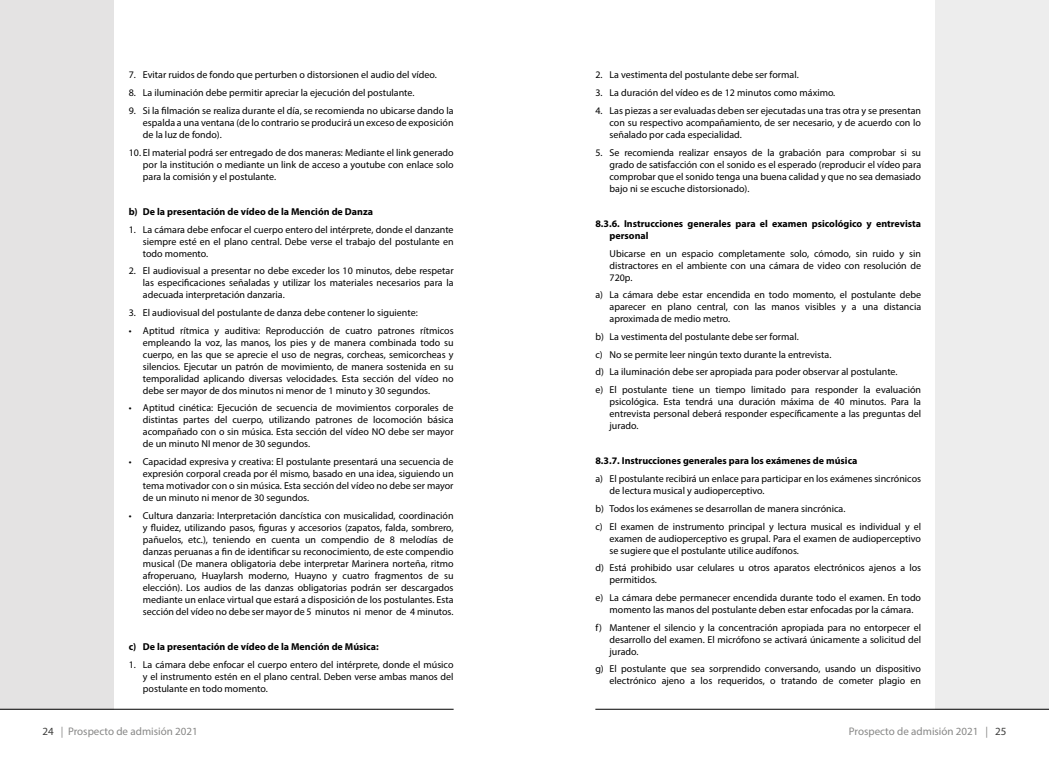
<style>
.page{position:relative;width:1049px;height:766px;background:#fff}
.page>*{position:absolute;margin:0;border:0;box-sizing:border-box;transform-origin:0 0}
.t1{font:11px "Myriad Pro";color:#878786}
.t2{font:10px/12px "Myriad Pro";color:#000;text-align:justify}
.t3{font:700 10px/12px "Myriad Pro";color:#000}
.s1{color:#3c3c3b}
</style>
<div class="page">
<div style="left:0;top:0;width:113px;height:709px;background:#e4e3e3"></div>
<div style="left:935px;top:0;width:114px;height:709px;background:#ededed"></div>
<hr style="left:0;top:708px;width:454px;height:1px;background:#000">
<hr style="left:595px;top:708px;width:454px;height:1px;background:#000">
<p class="t2" style="left:129px;top:69px;width:310px">7. Evitar ruidos de fondo que perturben o distorsionen el audio del vídeo.</p>
<p class="t2" style="left:129px;top:87px;width:287px">8. La iluminación debe permitir apreciar la ejecución del postulante.</p>
<p class="t2" style="left:143px;top:105px;width:312px;text-indent:-14px">9. Si la filmación se realiza durante el día, se recomienda no ubicarse dando la espalda a una ventana (de lo contrario se producirá un exceso de exposición de la luz de fondo).</p>
<p class="t2" style="left:143px;top:146px;width:312px;text-indent:-14px">10. El material podrá ser entregado de dos maneras: Mediante el link generado por la institución o mediante un link de acceso a youtube con enlace solo para la comisión y el postulante.</p>
<p class="t3" style="left:129px;top:206px;width:246px">b) De la presentación de vídeo de la Mención de Danza</p>
<p class="t2" style="left:143px;top:223px;width:312px;text-indent:-14px">1. La cámara debe enfocar el cuerpo entero del intérprete, donde el danzante siempre esté en el plano central. Debe verse el trabajo del postulante en todo momento.</p>
<p class="t2" style="left:143px;top:265px;width:312px;text-indent:-14px">2. El audiovisual a presentar no debe exceder los 10 minutos, debe respetar las especificaciones señaladas y utilizar los materiales necesarios para la adecuada interpretación danzaria.</p>
<p class="t2" style="left:129px;top:307px;width:291px">3. El audiovisual del postulante de danza debe contener lo siguiente:</p>
<p class="t2" style="left:143px;top:324px;width:312px;text-indent:-14px">• Aptitud rítmica y auditiva: Reproducción de cuatro patrones rítmicos empleando la voz, las manos, los pies y de manera combinada todo su cuerpo, en las que se aprecie el uso de negras, corcheas, semicorcheas y silencios. Ejecutar un patrón de movimiento, de manera sostenida en su temporalidad aplicando diversas velocidades. Esta sección del vídeo no debe ser mayor de dos minutos ni menor de 1 minuto y 30 segundos.</p>
<p class="t2" style="left:143px;top:402px;width:312px;text-indent:-14px">• Aptitud cinética: Ejecución de secuencia de movimientos corporales de distintas partes del cuerpo, utilizando patrones de locomoción básica acompañado con o sin música. Esta sección del vídeo NO debe ser mayor de un minuto NI menor de 30 segundos.</p>
<p class="t2" style="left:143px;top:456px;width:312px;text-indent:-14px">• Capacidad expresiva y creativa: El postulante presentará una secuencia de expresión corporal creada por él mismo, basado en una idea, siguiendo un tema motivador con o sin música. Esta sección del vídeo no debe ser mayor de un minuto ni menor de 30 segundos.</p>
<p class="t2" style="left:143px;top:510px;width:312px;text-indent:-14px">• Cultura danzaria: Interpretación dancística con musicalidad, coordinación y fluidez, utilizando pasos, figuras y accesorios (zapatos, falda, sombrero, pañuelos, etc.), teniendo en cuenta un compendio de 8 melodías de danzas peruanas a fin de identificar su reconocimiento, de este compendio musical (De manera obligatoria debe interpretar Marinera norteña, ritmo afroperuano, Huaylarsh moderno, Huayno y cuatro fragmentos de su elección). Los audios de las danzas obligatorias podrán ser descargados mediante un enlace virtual que estará a disposición de los postulantes. Esta sección del vídeo no debe ser mayor de 5 minutos ni menor de 4 minutos.</p>
<p class="t3" style="left:129px;top:641px;width:251px">c) De la presentación de vídeo de la Mención de Música:</p>
<p class="t2" style="left:143px;top:659px;width:312px;text-indent:-14px">1. La cámara debe enfocar el cuerpo entero del intérprete, donde el músico y el instrumento estén en el plano central. Deben verse ambas manos del postulante en todo momento.</p>
<p class="t2" style="left:595px;top:69px;width:205px">2. La vestimenta del postulante debe ser formal.</p>
<p class="t2" style="left:595px;top:87px;width:241px">3. La duración del vídeo es de 12 minutos como máximo.</p>
<p class="t2" style="left:609px;top:105px;width:313px;text-indent:-14px">4. Las piezas a ser evaluadas deben ser ejecutadas una tras otra y se presentan con su respectivo acompañamiento, de ser necesario, y de acuerdo con lo señalado por cada especialidad.</p>
<p class="t2" style="left:609px;top:146px;width:313px;text-indent:-14px">5. Se recomienda realizar ensayos de la grabación para comprobar si su grado de satisfacción con el sonido es el esperado (reproducir el vídeo para comprobar que el sonido tenga una buena calidad y que no sea demasiado bajo ni se escuche distorsionado).</p>
<p class="t3" style="left:609px;top:218px;width:313px;text-indent:-14px">8.3.6. Instrucciones generales para el examen psicológico y entrevista personal</p>
<p class="t2" style="left:609px;top:247px;width:313px">Ubicarse en un espacio completamente solo, cómodo, sin ruido y sin distractores en el ambiente con una cámara de video con resolución de 720p.</p>
<p class="t2" style="left:609px;top:289px;width:313px;text-indent:-14px">a) La cámara debe estar encendida en todo momento, el postulante debe aparecer en plano central, con las manos visibles y a una distancia aproximada de medio metro.</p>
<p class="t2" style="left:595px;top:328px;width:327px;line-height:17.7px;text-align:left">b) La vestimenta del postulante debe ser formal.<br>c) No se permite leer ningún texto durante la entrevista.<br>d) La iluminación debe ser apropiada para poder observar al postulante.<br>e) El postulante tiene un tiempo limitado para responder la evaluación</p>
<p class="t2" style="left:609px;top:396px;width:313px">psicológica. Esta tendrá una duración máxima de 40 minutos. Para la entrevista personal deberá responder específicamente a las preguntas del jurado.</p>
<p class="t3" style="left:595px;top:455px;width:264px">8.3.7. Instrucciones generales para los exámenes de música</p>
<p class="t2" style="left:609px;top:473px;width:313px;text-indent:-14px">a) El postulante recibirá un enlace para participar en los exámenes sincrónicos de lectura musical y audioperceptivo.</p>
<p class="t2" style="left:595px;top:500px;width:327px;line-height:17.7px">b) Todos los exámenes se desarrollan de manera sincrónica.<br>c) El examen de instrumento principal y lectura musical es individual y el</p>
<p class="t2" style="left:609px;top:532px;width:313px">examen de audioperceptivo es grupal. Para el examen de audioperceptivo se sugiere que el postulante utilice audífonos.</p>
<p class="t2" style="left:609px;top:562px;width:313px;text-indent:-14px">d) Está prohibido usar celulares u otros aparatos electrónicos ajenos a los permitidos.</p>
<p class="t2" style="left:609px;top:592px;width:313px;text-indent:-14px">e) La cámara debe permanecer encendida durante todo el examen. En todo momento las manos del postulante deben estar enfocadas por la cámara.</p>
<p class="t2" style="left:609px;top:621px;width:313px;text-indent:-14px">f) Mantener el silencio y la concentración apropiada para no entorpecer el desarrollo del examen. El micrófono se activará únicamente a solicitud del jurado.</p>
<p class="t2" style="left:595px;top:663px;width:327px;text-align:right">g) El postulante que sea sorprendido conversando, usando un dispositivo electrónico ajeno a los requeridos, o tratando de cometer plagio en</p>
<p class="t1" style="left:43px;top:725px;width:157px"><span class="s1">24</span> | Prospecto de admisión 2021</p>
<p class="t1" style="left:849px;top:725px;width:159px">Prospecto de admisión 2021 | <span class="s1">25</span></p>
</div>
